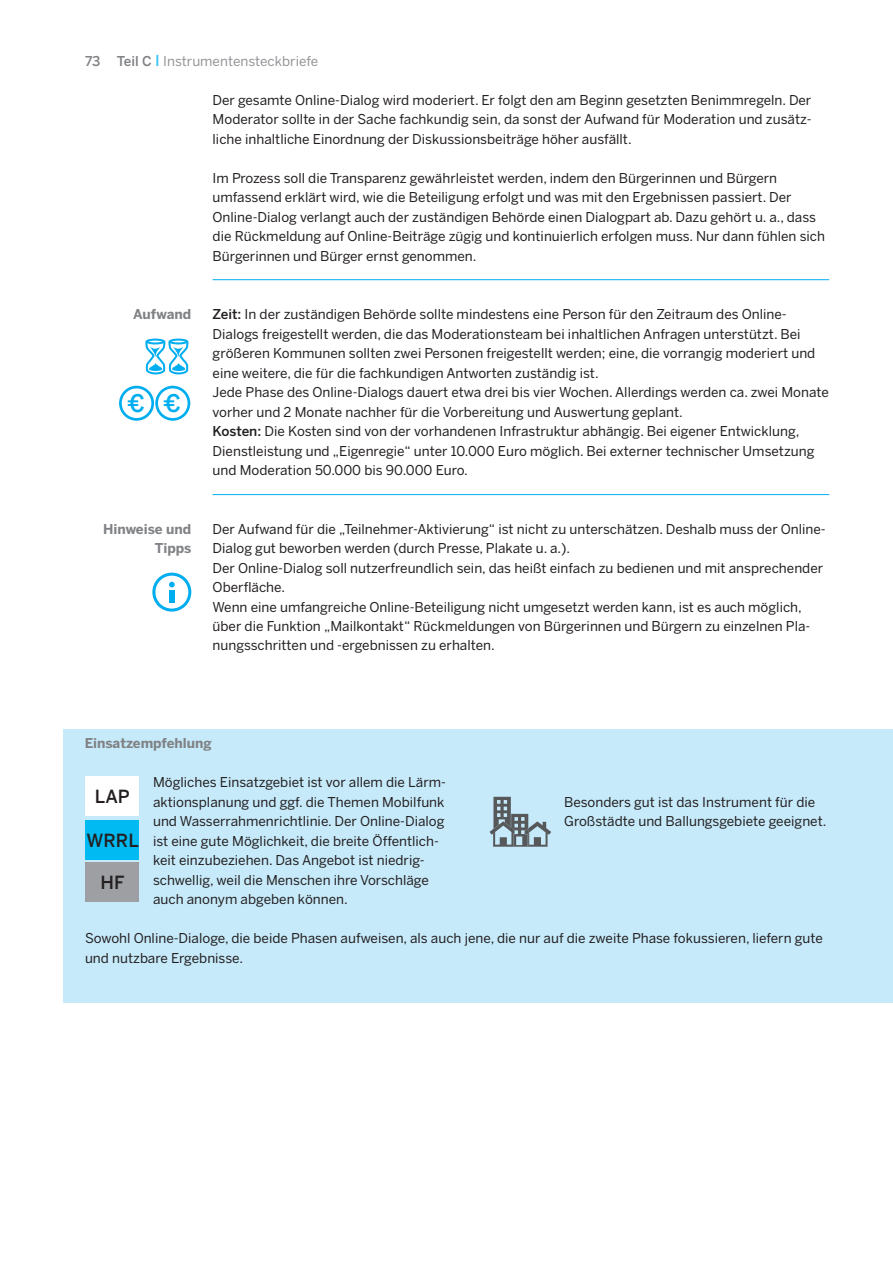
<style>
.page{position:relative;width:893px;height:1263px;background:#fff}
.page>*{position:absolute;margin:0;border:0;box-sizing:border-box;transform-origin:0 0}
.t1{font:500 24.15px "Benton Sans";color:#00aeef}
.t2{font:500 18px "Benton Sans";color:#231f20}
.t3{font:13.5px/19.5px "Benton Sans";color:#231f20}
.t4{font:700 13.5px/19.5px "Benton Sans";color:#808285;text-align:right}
.t5{font:13.5px "Benton Sans";color:#939598}
.s1{font-weight:500;color:#808285}
.s2{font-weight:500;font-size:15px;color:#40c7f4}
.s3{font-weight:500}
</style>
<div class="page">
<svg style="left:152px;top:573px;width:39px;height:39px"></svg>
<div style="left:169px;top:590px;width:5px;height:12px;background:#00aeef"></div>
<div style="left:64px;top:729px;width:829px;height:273px;background:#c6eafa"></div>
<div style="left:85px;top:776px;width:54px;height:39px;background:#fff"></div>
<div style="left:85px;top:820px;width:54px;height:39px;background:#00baf1"></div>
<div style="left:85px;top:863px;width:54px;height:39px;background:#9d9fa2"></div>
<svg style="left:489px;top:797px;width:62px;height:50px"></svg>
<svg style="left:145px;top:339px;width:43px;height:35px"></svg>
<div style="left:155px;top:386px;width:35px;height:35px;border:3px solid #00aeef;border-radius:50%"></div>
<div style="left:119px;top:386px;width:35px;height:35px;border:3px solid #00aeef;border-radius:50%"></div>
<hr style="left:213px;top:279px;width:616px;height:1px;background:#00aeef">
<hr style="left:213px;top:494px;width:616px;height:1px;background:#00aeef">
<p class="t5" style="left:85px;top:53px;width:235px"><span class="s1">73 Teil C</span> <span class="s2">I</span> Instrumentensteckbriefe</p>
<p class="t4" style="left:133px;top:304px;width:60px">Aufwand</p>
<p class="t1" style="left:127px;top:389px;width:55px">€ €</p>
<p class="t4" style="left:103px;top:519px;width:90px">Hinweise und<br>Tipps</p>
<p class="t3" style="left:213px;top:90px;width:601px;text-align:justify">Der gesamte Online-Dialog wird moderiert. Er folgt den am Beginn gesetzten Benimmregeln. Der Moderator sollte in der Sache fachkundig sein, da sonst der Aufwand für Moderation und zusätz&shy;liche inhaltliche Einordnung der Diskussionsbeiträge höher ausfällt.</p>
<p class="t3" style="left:213px;top:168px;width:614px">Im Prozess soll die Transparenz gewährleistet werden, indem den Bürgerinnen und Bürgern umfassend erklärt wird, wie die Beteiligung erfolgt und was mit den Ergebnissen passiert. Der Online-Dialog verlangt auch der zuständigen Behörde einen Dialogpart ab. Dazu gehört u. a., dass die Rückmeldung auf Online-Beiträge zügig und kontinuierlich erfolgen muss. Nur dann fühlen sich Bürgerinnen und Bürger ernst genommen.</p>
<p class="t3" style="left:213px;top:304px;width:618px"><span class="s3">Zeit:</span> In der zuständigen Behörde sollte mindestens eine Person für den Zeitraum des Online-Dialogs freigestellt werden, die das Moderationsteam bei inhaltlichen Anfragen unterstützt. Bei größeren Kommunen sollten zwei Personen freigestellt werden; eine, die vorrangig moderiert und eine weitere, die für die fachkundigen Antworten zuständig ist.<br>Jede Phase des Online-Dialogs dauert etwa drei bis vier Wochen. Allerdings werden ca. zwei Monate vorher und 2 Monate nachher für die Vorbereitung und Auswertung geplant.<br><span class="s3">Kosten:</span> Die Kosten sind von der vorhandenen Infrastruktur abhängig. Bei eigener Entwicklung, Dienstleistung und „Eigenregie“ unter 10.000 Euro möglich. Bei externer technischer Umsetzung und Moderation 50.000 bis 90.000 Euro.</p>
<p class="t3" style="left:213px;top:519px;width:615px">Der Aufwand für die „Teilnehmer-Aktivierung“ ist nicht zu unterschätzen. Deshalb muss der Online-Dialog gut beworben werden (durch Presse, Plakate u. a.).<br>Der Online-Dialog soll nutzerfreundlich sein, das heißt einfach zu bedienen und mit ansprechender Oberfläche.<br>Wenn eine umfangreiche Online-Beteiligung nicht umgesetzt werden kann, ist es auch möglich, über die Funktion „Mailkontakt“ Rückmeldungen von Bürgerinnen und Bürgern zu einzelnen Pla&shy;nungsschritten und -ergebnissen zu erhalten.</p>
<p class="t4" style="left:85px;top:733px;width:129px">Einsatzempfehlung</p>
<p class="t2" style="left:95px;top:785px;width:36px">LAP</p>
<p class="t3" style="left:153px;top:772px;width:294px">Mögliches Einsatzgebiet ist vor allem die Lärm&shy;aktionsplanung und ggf. die Themen Mobilfunk und Wasserrahmenrichtlinie. Der Online-Dialog ist eine gute Möglichkeit, die breite Öffentlich&shy;keit einzubeziehen. Das Angebot ist niedrig&shy;schwellig, weil die Menschen ihre Vorschläge auch anonym abgeben können.</p>
<p class="t2" style="left:87px;top:829px;width:54px">WRRL</p>
<p class="t2" style="left:101px;top:872px;width:25px">HF</p>
<p class="t3" style="left:564px;top:792px;width:264px">Besonders gut ist das Instrument für die<br>Großstädte und Ballungsgebiete geeignet.</p>
<p class="t3" style="left:85px;top:928px;width:739px">Sowohl Online-Dialoge, die beide Phasen aufweisen, als auch jene, die nur auf die zweite Phase fokussieren, liefern gute und nutzbare Ergebnisse.</p>
</div>
